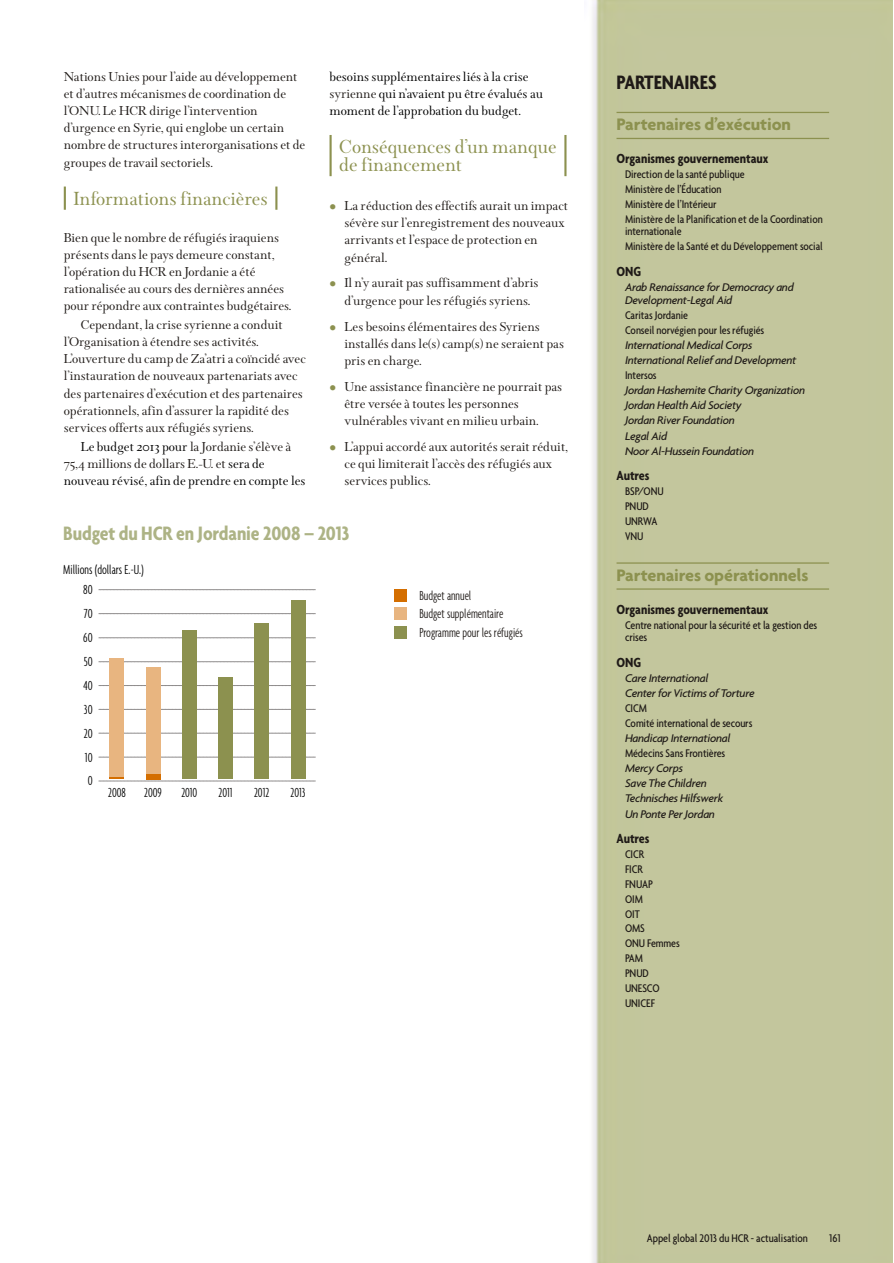
<style>
.page{position:relative;width:894px;height:1263px;background:#fff}
.page>*{position:absolute;margin:0;border:0;box-sizing:border-box;transform-origin:0 0}
.t1{font:21px/18px "Wessex";letter-spacing:-.005em;color:#8c914f}
.t2{font:700 condensed 21px "Agenda";letter-spacing:-.005em;color:#adb385}
.t3{font:700 condensed 21px "Agenda";letter-spacing:-.005em;color:#1f1a17}
.t4{font:700 18px "Agenda";letter-spacing:-.01em;color:#8c914f}
.t5{font:14.25px/17.1px "Wessex";letter-spacing:-.005em;color:#1f1a17}
.t6{font:14.25px/17.1px "Wessex";letter-spacing:-.005em;color:#000}
.t7{font:700 condensed 14.25px "Agenda";letter-spacing:-.005em;color:#1f1a17}
.t8{font:300 extra-condensed 14.25px/18.3px "Agenda";color:#1f1a17}
.t9{font:300 extra-condensed 14.25px "Agenda";color:#000}
.t10{font:300 extra-condensed 14.25px "Agenda";color:#000;scale:.96 1}
.t11{font:500 condensed 12px/14.9px "Agenda";letter-spacing:-.005em;color:#1f1a17}
.t12{font:italic 500 12px/15.1px "Agenda";letter-spacing:-.025em;color:#1f1a17}
.s1{color:#1f1a17}
.s2{color:#8c914f}
</style>
<div class="page">
<div style="left:592px;top:0;width:301px;height:1263px;background:#c3c69d"></div>
<hr style="left:64px;top:187px;width:2px;height:23px;background:#8c914f">
<hr style="left:275px;top:187px;width:2px;height:23px;background:#8c914f">
<hr style="left:330px;top:135px;width:2px;height:41px;background:#8c914f">
<hr style="left:564px;top:135px;width:3px;height:41px;background:#8c914f">
<hr style="left:617px;top:112px;width:212px;height:1px;background:#8c914f">
<hr style="left:617px;top:138px;width:212px;height:1px;background:#8c914f">
<hr style="left:617px;top:562px;width:212px;height:2px;background:#8c914f">
<hr style="left:617px;top:588px;width:212px;height:2px;background:#8c914f">
<svg style="left:99px;top:757px;width:217px;height:1px"></svg>
<svg style="left:99px;top:781px;width:217px;height:1px"></svg>
<svg style="left:99px;top:733px;width:217px;height:1px"></svg>
<svg style="left:99px;top:709px;width:217px;height:1px"></svg>
<svg style="left:99px;top:685px;width:217px;height:1px"></svg>
<svg style="left:99px;top:661px;width:217px;height:1px"></svg>
<svg style="left:99px;top:637px;width:217px;height:1px"></svg>
<div style="left:395px;top:590px;width:12px;height:12px;background:#d46e00"></div>
<div style="left:395px;top:608px;width:12px;height:12px;background:#e8b580"></div>
<div style="left:395px;top:626px;width:12px;height:12px;background:#8c914f"></div>
<svg style="left:99px;top:613px;width:217px;height:1px"></svg>
<svg style="left:99px;top:589px;width:217px;height:1px"></svg>
<hr style="left:110px;top:776px;width:14px;height:3px;background:#d46e00">
<div style="left:146px;top:774px;width:14px;height:5px;background:#d46e00"></div>
<div style="left:110px;top:658px;width:14px;height:118px;background:#e8b580"></div>
<div style="left:146px;top:668px;width:14px;height:106px;background:#e8b580"></div>
<div style="left:182px;top:631px;width:15px;height:148px;background:#8c914f"></div>
<div style="left:218px;top:677px;width:15px;height:102px;background:#8c914f"></div>
<div style="left:255px;top:624px;width:14px;height:155px;background:#8c914f"></div>
<div style="left:291px;top:601px;width:14px;height:178px;background:#8c914f"></div>
<p class="t5" style="left:64px;top:69px;width:243px">Nations Unies pour l’aide au développement et d’autres mécanismes de coordination de l’ONU. Le HCR dirige l’intervention d’urgence en Syrie, qui englobe un certain nombre de structures interorganisations et de groupes de travail sectoriels.</p>
<h1 class="t1" style="left:74px;top:190px;width:196px">Informations financières</h1>
<p class="t5" style="left:64px;top:230px;width:229px">Bien que le nombre de réfugiés iraquiens présents dans le pays demeure constant, l’opération du HCR en Jordanie a été rationalisée au cours des dernières années pour répondre aux contraintes budgétaires.</p>
<p class="t5" style="left:64px;top:317px;width:244px;text-indent:17px">Cependant, la crise syrienne a conduit l’Organisation à étendre ses activités.<br>L’ouverture du camp de Za’atri a coïncidé avec l’instauration de nouveaux partenariats avec des partenaires d’exécution et des partenaires opérationnels, afin d’assurer la rapidité des services offerts aux réfugiés syriens.</p>
<p class="t6" style="left:64px;top:439px;width:243px;text-indent:17px">Le budget 2013 pour <span class="s1">la Jordanie s’élève à<br>75,4 millions de dollars E.-U. et</span> sera de nouveau révisé, afin de prendre en compte les</p>
<p class="t6" style="left:330px;top:69px;width:215px">besoins supplémentaires liés à la crise <span class="s1">syrienne</span> qui n’avaient pu être évalués au moment de l’approbation du budget.</p>
<h1 class="t1" style="left:339px;top:139px;width:219px">Conséquences d’un manque de financement</h1>
<p class="t5" style="left:345px;top:198px;width:225px;text-indent:-15px"><span class="s2">●</span> La réduction des effectifs aurait un impact sévère sur l’enregistrement des nouveaux arrivants et l’espace de protection en général.</p>
<p class="t5" style="left:330px;top:275px;width:210px;text-align:center"><span class="s2">●</span> Il n’y aurait pas suffisamment d’abris d’urgence pour les réfugiés syriens.</p>
<p class="t5" style="left:345px;top:318px;width:221px;text-indent:-15px"><span class="s2">●</span> Les besoins élémentaires des Syriens installés dans le(s) camp(s) ne seraient pas pris en charge.</p>
<p class="t5" style="left:345px;top:379px;width:219px;text-indent:-15px"><span class="s2">●</span> Une assistance financière ne pourrait pas être versée à toutes les personnes vulnérables vivant en milieu urbain.</p>
<p class="t5" style="left:345px;top:439px;width:225px;text-indent:-15px"><span class="s2">●</span> L’appui accordé aux autorités serait réduit, ce qui limiterait l’accès des réfugiés aux services publics.</p>
<h1 class="t2" style="left:63px;top:524px;width:288px">Budget du HCR en Jordanie 2008 – 2013</h1>
<p class="t9" style="left:63px;top:563px;width:82px">Millions (dollars E.-U.)</p>
<p class="t9" style="left:83px;top:583px;width:11px">80</p>
<p class="t9" style="left:84px;top:607px;width:10px">70</p>
<p class="t9" style="left:83px;top:631px;width:11px">60</p>
<p class="t9" style="left:84px;top:655px;width:10px">50</p>
<p class="t9" style="left:83px;top:679px;width:11px">40</p>
<p class="t9" style="left:84px;top:702px;width:10px">30</p>
<p class="t9" style="left:84px;top:726px;width:10px">20</p>
<p class="t9" style="left:85px;top:750px;width:9px">10</p>
<p class="t9" style="left:88px;top:774px;width:6px">0</p>
<p class="t10" style="left:108px;top:786px;width:20px">2008</p>
<p class="t10" style="left:144px;top:786px;width:20px">2009</p>
<p class="t10" style="left:181px;top:786px;width:18px">2010</p>
<p class="t10" style="left:219px;top:786px;width:16px">2011</p>
<p class="t10" style="left:254px;top:786px;width:17px">2012</p>
<p class="t10" style="left:291px;top:786px;width:17px">2013</p>
<p class="t8" style="left:419px;top:586px;width:105px">Budget annuel<br>Budget supplémentaire<br>Programme pour les réfugiés</p>
<h1 class="t3" style="left:617px;top:73px;width:101px">PARTENAIRES</h1>
<p class="t4" style="left:617px;top:116px;width:176px">Partenaires d’exécution</p>
<p class="t7" style="left:617px;top:152px;width:153px">Organismes gouvernementaux</p>
<p class="t11" style="left:625px;top:167px;width:199px">Direction de la santé publique<br>Ministère de l’Éducation<br>Ministère de l’Intérieur<br>Ministère de la Planification et de la Coordination</p>
<p class="t11" style="left:625px;top:225px;width:199px">internationale<br>Ministère de la Santé et du Développement social</p>
<p class="t7" style="left:617px;top:265px;width:26px">ONG</p>
<p class="t12" style="left:625px;top:281px;width:170px;line-height:13px">Arab Renaissance for Democracy and<br>Development-Legal Aid</p>
<p class="t11" style="left:625px;top:308px;width:141px">Caritas Jordanie<br>Conseil norvégien pour les réfugiés</p>
<p class="t12" style="left:625px;top:338px;width:173px">International Medical Corps<br>International Relief and Development</p>
<p class="t11" style="left:625px;top:368px;width:33px">Intersos</p>
<p class="t12" style="left:625px;top:383px;width:182px">Jordan Hashemite Charity Organization<br>Jordan Health Aid Society<br>Jordan River Foundation<br>Legal Aid<br>Noor Al-Hussein Foundation</p>
<p class="t7" style="left:617px;top:469px;width:34px">Autres</p>
<p class="t11" style="left:625px;top:484px;width:40px">BSP/ONU<br>PNUD<br>UNRWA<br>VNU</p>
<p class="t4" style="left:617px;top:567px;width:194px">Partenaires opérationnels</p>
<p class="t7" style="left:617px;top:603px;width:153px">Organismes gouvernementaux</p>
<p class="t11" style="left:625px;top:619px;width:194px;line-height:12.8px">Centre national pour la sécurité et la gestion des crises</p>
<p class="t7" style="left:617px;top:656px;width:26px">ONG</p>
<p class="t12" style="left:625px;top:671px;width:131px">Care International<br>Center for Victims of Torture</p>
<p class="t11" style="left:625px;top:701px;width:129px">CICM<br>Comité international de secours</p>
<p class="t12" style="left:625px;top:731px;width:107px">Handicap International</p>
<p class="t11" style="left:625px;top:746px;width:102px">Médecins Sans Frontières</p>
<p class="t12" style="left:625px;top:761px;width:100px">Mercy Corps<br>Save The Children<br>Technisches Hilfswerk<br>Un Ponte Per Jordan</p>
<p class="t7" style="left:617px;top:832px;width:34px">Autres</p>
<p class="t11" style="left:625px;top:847px;width:56px">CICR<br>FICR<br>FNUAP<br>OIM<br>OIT<br>OMS<br>ONU Femmes<br>PAM<br>PNUD<br>UNESCO<br>UNICEF</p>
<p class="t11" style="left:647px;top:1231px;width:163px">Appel global 2013 du HCR - actualisation</p>
<p class="t11" style="left:829px;top:1231px;width:13px">161</p>
</div>
